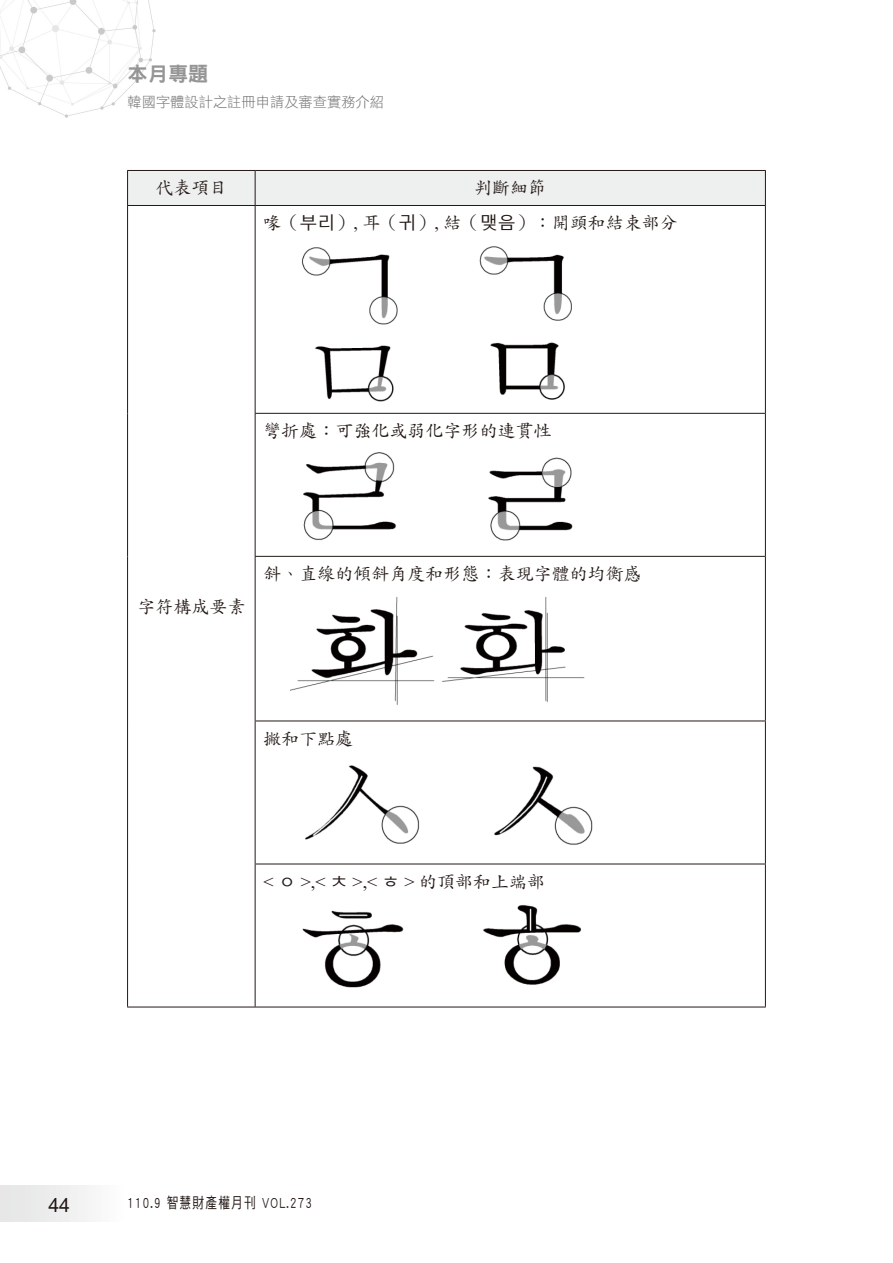
<style>
.page{position:relative;width:893px;height:1263px;background:#fff}
.page>*{position:absolute;margin:0;border:0;box-sizing:border-box;transform-origin:0 0}
.t1{font:20.25px "DF Hei Std W9 E Ten B5 H";color:#949595}
.t2{font:19.5px "Arial";color:#231916}
.t3{font:18px "DF Kai Shu Std W5 E Ten B5 H";color:#231916}
.t4{font:18px "Times New Roman";color:#231916}
.t5{font:15px "DF Hei Std W5 E Ten B5 H";letter-spacing:.1em;color:#231916;scale:.78 1}
.t6{font:14.25px "DF Hei Std W3 E Ten B5 H";color:#717171}
.s1{font-family:"Malgun Gothic";font-size:17.1px}
.s2{font-family:"Times New Roman"}
.s3{font-family:"DF Kai Shu Std W5 E Ten B5 H"}
</style>
<div class="page">
<img style="left:0;top:0;width:156px;height:118px">
<div style="left:0;top:1185px;width:128px;height:36px;background:linear-gradient(to right,#e3e4e4,#fdfdfd)"></div>
<div style="left:128px;top:171px;width:637px;height:34px;background:#eeefef"></div>
<hr style="left:127px;top:170px;width:128px;height:1px;background:#231916">
<hr style="left:127px;top:171px;width:1px;height:34px;background:#231916">
<hr style="left:255px;top:170px;width:511px;height:1px;background:#231916">
<hr style="left:255px;top:171px;width:1px;height:34px;background:#231916">
<hr style="left:765px;top:171px;width:1px;height:34px;background:#231916">
<hr style="left:127px;top:205px;width:128px;height:1px;background:#231916">
<hr style="left:127px;top:206px;width:1px;height:207px;background:#231916">
<hr style="left:255px;top:205px;width:511px;height:1px;background:#231916">
<hr style="left:255px;top:206px;width:1px;height:207px;background:#231916">
<hr style="left:765px;top:206px;width:1px;height:207px;background:#231916">
<hr style="left:127px;top:413px;width:1px;height:143px;background:#231916">
<hr style="left:255px;top:413px;width:511px;height:1px;background:#231916">
<hr style="left:255px;top:414px;width:1px;height:142px;background:#231916">
<hr style="left:765px;top:414px;width:1px;height:142px;background:#231916">
<hr style="left:127px;top:556px;width:1px;height:165px;background:#231916">
<hr style="left:255px;top:556px;width:511px;height:1px;background:#231916">
<hr style="left:255px;top:557px;width:1px;height:164px;background:#231916">
<hr style="left:765px;top:557px;width:1px;height:164px;background:#231916">
<hr style="left:127px;top:721px;width:1px;height:143px;background:#231916">
<hr style="left:127px;top:864px;width:1px;height:143px;background:#231916">
<hr style="left:255px;top:721px;width:511px;height:1px;background:#231916">
<hr style="left:255px;top:721px;width:1px;height:143px;background:#231916">
<hr style="left:765px;top:721px;width:1px;height:143px;background:#231916">
<hr style="left:255px;top:864px;width:511px;height:1px;background:#231916">
<hr style="left:255px;top:864px;width:1px;height:143px;background:#231916">
<hr style="left:765px;top:864px;width:1px;height:143px;background:#231916">
<hr style="left:127px;top:1007px;width:639px;height:1px;background:#231916">
<img style="left:302px;top:246px;width:270px;height:156px">
<img style="left:303px;top:452px;width:270px;height:89px">
<img style="left:290px;top:597px;width:295px;height:108px">
<img style="left:305px;top:765px;width:288px;height:80px">
<img style="left:302px;top:905px;width:280px;height:83px">
<p class="t1" style="left:128px;top:66px;width:82px">本月專題</p>
<p class="t6" style="left:128px;top:97px;width:258px">韓國字體設計之註冊申請及審查實務介紹</p>
<p class="t3" style="left:155px;top:181px;width:73px">代表項目</p>
<p class="t3" style="left:474px;top:181px;width:73px">判斷細節</p>
<p class="t3" style="left:264px;top:216px;width:416px">喙（<span class="s1">부리</span>）<span class="s2">,</span> 耳（<span class="s1">귀</span>）<span class="s2">,</span> 結（<span class="s1">맺음</span>）：開頭和結束部分</p>
<p class="t3" style="left:264px;top:424px;width:289px">彎折處：可強化或弱化字形的連貫性</p>
<p class="t3" style="left:137px;top:599px;width:109px">字符構成要素</p>
<p class="t3" style="left:264px;top:567px;width:379px">斜、直線的傾斜角度和形態：表現字體的均衡感</p>
<p class="t3" style="left:264px;top:731px;width:91px">撇和下點處</p>
<p class="t4" style="left:264px;top:872px;width:283px">&lt; <span class="s1">ㅇ</span> &gt;,&lt; <span class="s1">ㅊ</span> &gt;,&lt; <span class="s1">ㅎ</span> &gt; <span class="s3">的頂部和上端部</span></p>
<p class="t2" style="left:48px;top:1194px;width:23px">44</p>
<p class="t5" style="left:128px;top:1196px;width:238px">110.9 智慧財產權月刊 VOL.273</p>
</div>
